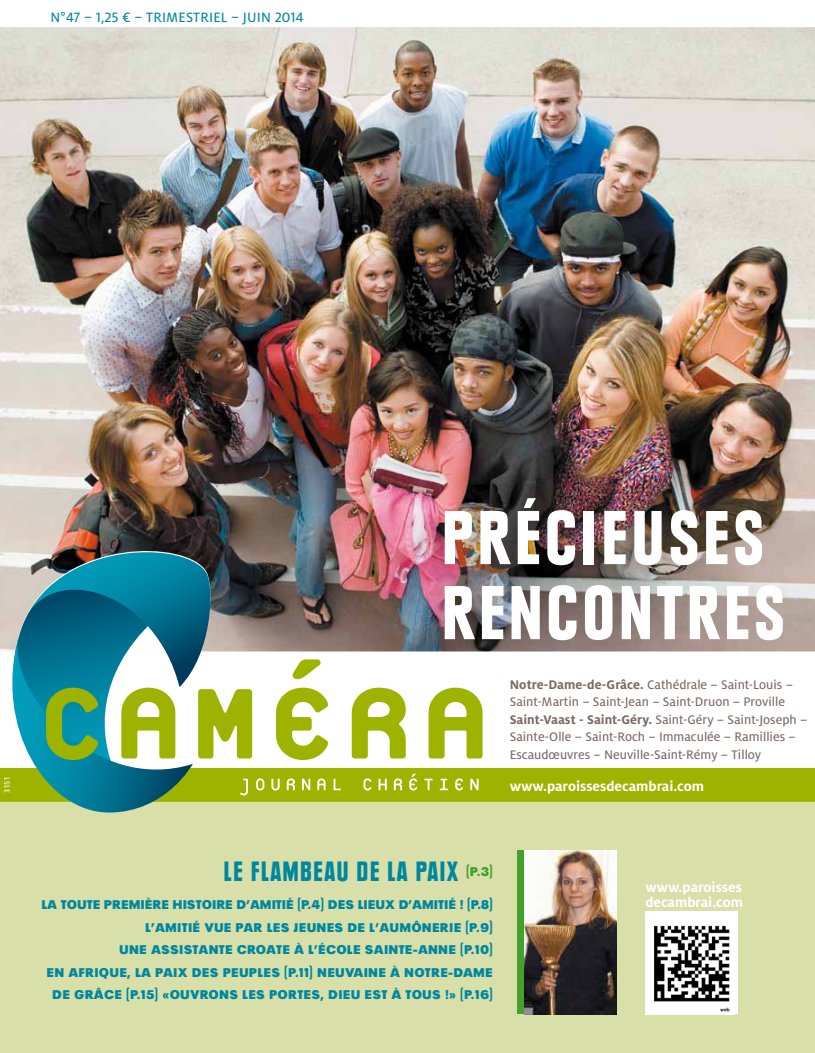
<style>
.page{position:relative;width:815px;height:1053px;background:#fff}
.page>*{position:absolute;margin:0;border:0;box-sizing:border-box;transform-origin:0 0}
.t1{font:900 condensed 75px/75px "Plak";letter-spacing:.07em;color:#fff}
.t2{font:900 condensed 27.5px "Plak";letter-spacing:.07em;color:#00879f}
.t3{font:700 15px/15px "Milo OT";color:#fff}
.t4{font:15px "Milo OT Text";letter-spacing:.01em;color:#00879f}
.t5{font:13.75px/17.5px "Milo OT Text";color:#796962}
.t6{font:900 12.5px/22.5px "Plak";letter-spacing:.07em;color:#00879f;text-align:right}
.t7{font:8.75px "Milo OT Text";color:#fff}
.s1{font-family:"Milo OT";font-weight:700}
.s2{font-stretch:extra-condensed;font-size:16.25px}
</style>
<div class="page">
<img style="left:0;top:27px;width:815px;height:525px">
<div style="left:0;top:788px;width:815px;height:264px;background:#d8dfa9"></div>
<img style="left:0;top:552px;width:815px;height:249px">
<svg style="left:0;top:634px;width:193px;height:178px"></svg>
<svg style="left:46px;top:659px;width:437px;height:101px"></svg>
<div style="left:517px;top:850px;width:7px;height:163px;background:#44a12b"></div>
<img style="left:524px;top:850px;width:92px;height:163px">
<div style="left:645px;top:911px;width:92px;height:102px;background:#fff"></div>
<img style="left:654px;top:925px;width:76px;height:87px">
<p class="t4" style="left:51px;top:9px;width:255px">N°47 – 1,25 € – trimestriel – juin 2014</p>
<p class="t7" style="left:2px;top:792px;width:17px;rotate:-90deg">3151</p>
<h1 class="t1" style="left:442px;top:501px;width:343px">PRÉCIEUSES<br>RENCONTRES</h1>
<p class="t5" style="left:510px;top:675px;width:299px"><span class="s1">Notre-Dame-de-Grâce.</span> Cathédrale – Saint-Louis – Saint-Martin – Saint-Jean – Saint-Druon – Proville <span class="s1">Saint-Vaast - Saint-Géry.</span> Saint-Géry – Saint-Joseph – Sainte-Olle – Saint-Roch – I mmaculée – Ramillies – Escaudœuvres – Neuville-Saint-Rémy – Tilloy</p>
<p class="t3" style="left:510px;top:778px;width:196px">www.paroissesdecambrai.com</p>
<h2 class="t2" style="left:224px;top:855px;width:270px">LE FLAMBEAU DE LA PAIX <sup>(</sup><sup>P.3</sup><sup>)</sup></h2>
<p class="t6" style="left:42px;top:893px;width:452px">LA TOUTE PREMIÈRE HISTOIRE D’AMITIÉ <span class="s2">(</span>P.4<span class="s2">)</span> DES LIEUX D’AMITIÉ ! <span class="s2">(</span>P.8<span class="s2">)<br></span>L’AMITIÉ VUE PAR LES JEUNES DE L’AUMÔNERIE <span class="s2">(</span>P.9<span class="s2">)<br></span>UNE ASSISTANTE CROATE À L’ÉCOLE SAINTE-ANNE <span class="s2">(</span>P.10<span class="s2">)<br></span>EN AFRIQUE, LA PAIX DES PEUPLES <span class="s2">(</span>P.11<span class="s2">)</span> NEUVAINE À NOTRE-DAME DE GRÂCE <span class="s2">(</span>P.15<span class="s2">)</span> «OUVRONS LES PORTES, DIEU EST À TOUS !» <span class="s2">(</span>P.16<span class="s2">)</span></p>
<p class="t3" style="left:645px;top:879px;width:99px">www.paroisses decambrai.com</p>
</div>
